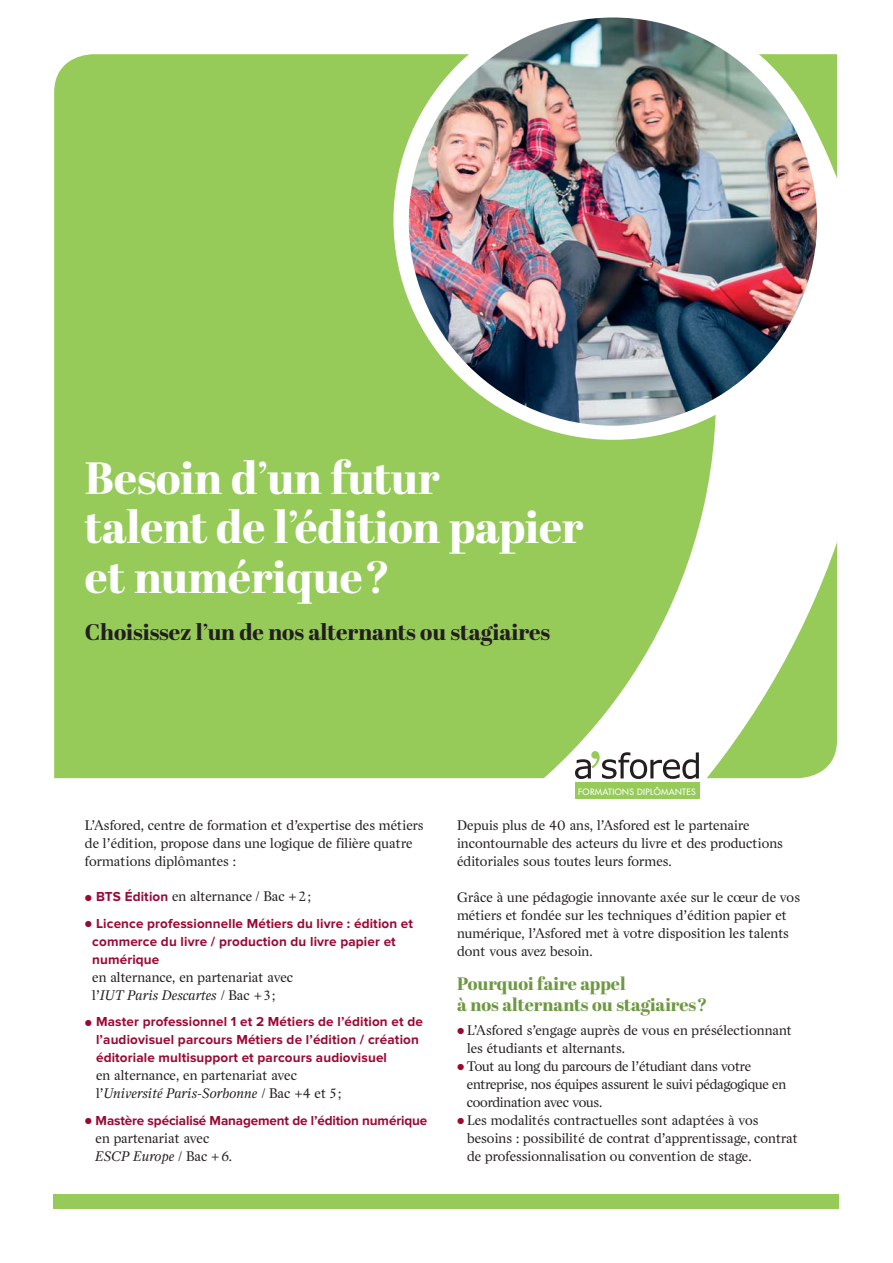
<style>
.page{position:relative;width:893px;height:1263px;background:#fff}
.page>*{position:absolute;margin:0;border:0;box-sizing:border-box;transform-origin:0 0}
.t1{font:800 45.15px/49.7px "Abril Display";letter-spacing:-.005em;color:#fff}
.t2{font:800 22.65px "Abril Display";letter-spacing:-.005em;color:#231f20}
.t3{font:800 18px/21px "Abril Display";color:#6e9841}
.t4{font:13.5px/18px "Zocalo Display";letter-spacing:.01em;color:#231f20}
.t5{font:700 13.5px/18px "Proxima Nova";letter-spacing:.01em;color:#990a33}
.t6{font:13.5px/18px "Zocalo Display";letter-spacing:-.01em;color:#231f20}
.t7{font:700 13.5px "Proxima Nova";letter-spacing:-.01em;color:#990a33}
.t8{font:500 8.55px "Futura Std";letter-spacing:.04em;color:#fff}
.s1{font-family:"Proxima Nova";font-weight:700;font-size:10.5px;color:#990a33}
.s2{font-family:"Proxima Nova";font-weight:700;color:#990a33}
.s3{font-size:10.5px}
.s4{font-style:italic}
</style>
<div class="page">
<div style="left:53px;top:1194px;width:786px;height:15px;background:#97cb59"></div>
<div style="left:54px;top:54px;width:337px;height:724px;background:#97cb59"></div>
<svg style="left:391px;top:17px;width:447px;height:782px;fill:#97cb59"></svg>
<img style="left:408px;top:18px;width:410px;height:408px">
<div style="left:575px;top:782px;width:124px;height:18px;background:#97cb59"></div>
<svg style="left:575px;top:751px;width:124px;height:28px"></svg>
<div style="left:85px;top:799px;width:723px;height:362px;background:#fff"></div>
<h1 class="t1" style="left:85px;top:458px;width:500px">Besoin d’un futur<br>talent de l’édition papier et numérique-?</h1>
<h2 class="t2" style="left:85px;top:623px;width:467px">Choisissez l’un de nos alternants ou stagiaires</h2>
<p class="t4" style="left:85px;top:817px;width:340px">L’Asfored, centre de formation et d’expertise des métiers de l’édition, propose dans une logique de filière quatre formations diplômantes :</p>
<p class="t4" style="left:85px;top:888px;width:228px"><span class="s1">-</span> <span class="s2">BTS Édition</span> en alternance / Bac + 2 ;</p>
<p class="t5" style="left:92px;top:915px;width:322px;text-indent:-7px"><span class="s3">-</span> Licence professionnelle Métiers du livre : édition et commerce du livre / production du livre papier et numérique</p>
<p class="t4" style="left:92px;top:969px;width:202px">en alternance, en partenariat avec l’<span class="s4">IUT Paris Descartes</span> / Bac + 3 ;</p>
<p class="t5" style="left:96px;top:1014px;width:328px;text-indent:-11px"><span class="s3">-</span> Master professionnel 1 et 2 Métiers de l’édition et de l’audiovisuel parcours Métiers de l’édition / création éditoriale multisupport et parcours audiovisuel</p>
<p class="t4" style="left:96px;top:1067px;width:247px">en alternance, en partenariat avec l’<span class="s4">Université Paris-Sorbonne</span> / Bac +4 et 5 ;</p>
<p class="t7" style="left:85px;top:1115px;width:344px"><span class="s3">-</span> Mastère spécialisé Management de l’édition numérique</p>
<p class="t4" style="left:96px;top:1130px;width:138px">en partenariat avec<br><span class="s4">ESCP Europe</span> / Bac + 6.</p>
<p class="t8" style="left:578px;top:787px;width:119px">FORMATIONS DIPLÔMANTES</p>
<p class="t4" style="left:457px;top:817px;width:327px">Depuis plus de 40 ans, l’Asfored est le partenaire incontournable des acteurs du livre et des productions éditoriales sous toutes leurs formes.</p>
<p class="t4" style="left:457px;top:889px;width:344px">Grâce à une pédagogie innovante axée sur le cœur de vos métiers et fondée sur les techniques d’édition papier et numérique, l’Asfored met à votre disposition les talents dont vous avez besoin.</p>
<h3 class="t3" style="left:457px;top:975px;width:252px">Pourquoi faire appel<br>à nos alternants ou stagiaires-?</h3>
<p class="t4" style="left:467px;top:1022px;width:326px;text-indent:-10px"><span class="s1">-</span> L’Asfored s’engage auprès de vous en présélectionnant les étudiants et alternants.</p>
<p class="t6" style="left:467px;top:1058px;width:321px;text-indent:-10px"><span class="s1">-</span> Tout au long du parcours de l’étudiant dans votre entreprise, nos équipes assurent le suivi pédagogique en coordination avec vous.</p>
<p class="t4" style="left:467px;top:1112px;width:332px;text-indent:-10px"><span class="s1">-</span> Les modalités contractuelles sont adaptées à vos besoins : possibilité de contrat d’apprentissage, contrat de professionnalisation ou convention de stage.</p>
</div>
